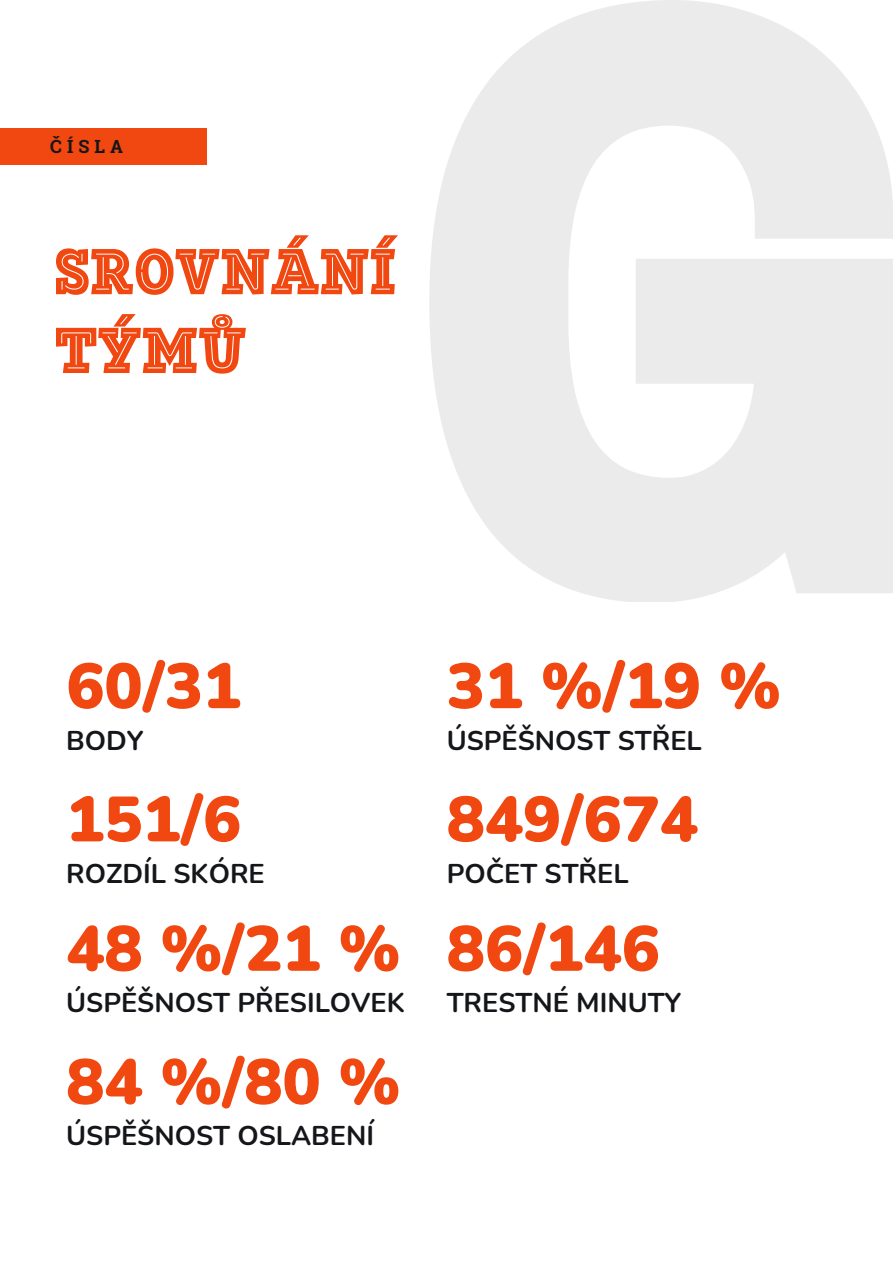
<style>
.page{position:relative;width:893px;height:1264px;background:#fff}
.page>*{position:absolute;margin:0;border:0;box-sizing:border-box;transform-origin:0 0}
.t1{font:900 63.6px "Nunito";color:#f14710}
.t2{font:63.6px/78.8px "Motel Slab Premium B";color:#f14710}
.t3{font:700 27.15px "Nunito";color:#14161a}
.t4{font:700 18.15px "Roboto Slab";letter-spacing:.28em;color:#14161a}
</style>
<div class="page">
<div style="left:0;top:128px;width:207px;height:36px;background:#f14710"></div>
<svg style="left:429px;top:0;width:463px;height:602px;fill:#ebebeb"></svg>
<p class="t4" style="left:50px;top:134px;width:75px">ČÍSLA</p>
<h1 class="t2" style="left:55px;top:232px;width:343px">SROVNÁNÍ<br>TÝMŮ</h1>
<h1 class="t1" style="left:66px;top:640px;width:176px">60/31</h1>
<p class="t3" style="left:66px;top:721px;width:79px">BODY</p>
<h1 class="t1" style="left:66px;top:773px;width:176px">151/6</h1>
<p class="t3" style="left:66px;top:854px;width:200px">ROZDÍL SKÓRE</p>
<h1 class="t1" style="left:66px;top:903px;width:335px">48 %/21 %</h1>
<p class="t3" style="left:66px;top:983px;width:340px">ÚSPĚŠNOST PŘESILOVEK</p>
<h1 class="t1" style="left:66px;top:1036px;width:335px">84 %/80 %</h1>
<p class="t3" style="left:66px;top:1116px;width:309px">ÚSPĚŠNOST OSLABENÍ</p>
<h1 class="t1" style="left:446px;top:640px;width:335px">31 %/19 %</h1>
<p class="t3" style="left:446px;top:721px;width:257px">ÚSPĚŠNOST STŘEL</p>
<h1 class="t1" style="left:446px;top:773px;width:253px">849/674</h1>
<p class="t3" style="left:446px;top:854px;width:183px">POČET STŘEL</p>
<h1 class="t1" style="left:446px;top:903px;width:214px">86/146</h1>
<p class="t3" style="left:446px;top:983px;width:236px">TRESTNÉ MINUTY</p>
</div>
